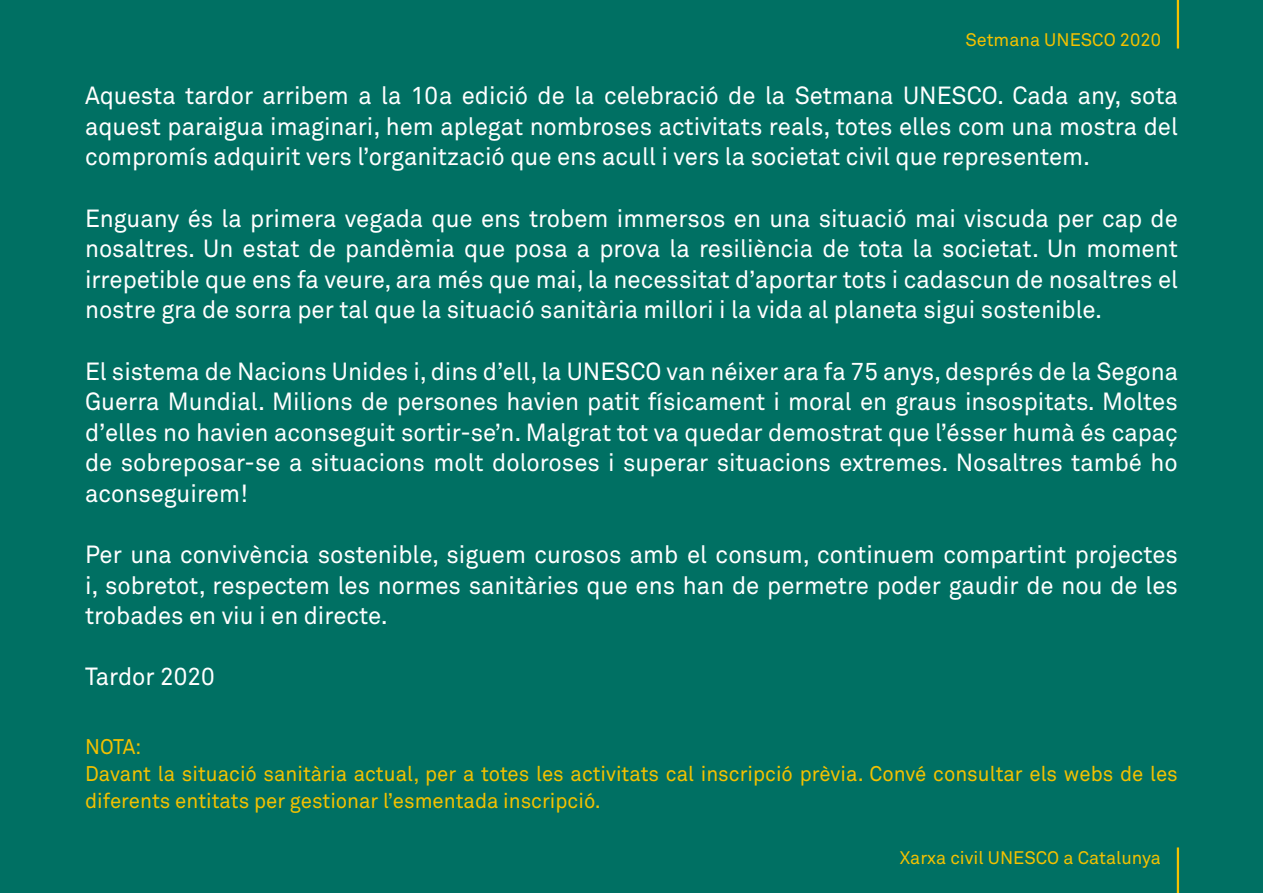
<style>
.page{position:relative;width:1263px;height:893px;background:#007063}
.page>*{position:absolute;margin:0;border:0;box-sizing:border-box;transform-origin:0 0}
.t1{font:24.6px/30.6px "Akkurat Std";color:#fff;text-align:justify}
.t2{font:21px/27px "Akkurat Std";color:#f4c100}
.t3{font:18px "Akkurat Std";color:#f4c100}
</style>
<div class="page">
<hr style="left:1177px;top:0;width:2px;height:49px;background:#f4c100">
<hr style="left:1177px;top:847px;width:2px;height:46px;background:#f4c100">
<p class="t3" style="left:965px;top:30px;width:197px">Setmana UNESCO 2020</p>
<p class="t1" style="left:85px;top:81px;width:1094px">Aquesta tardor arribem a la 10a edició de la celebració de la Setmana UNESCO. Cada any, sota aquest paraigua imaginari, hem aplegat nombroses activitats reals, totes elles com una mostra del compromís adquirit vers l’organització que ens acull i vers la societat civil que representem.</p>
<p class="t1" style="left:85px;top:203px;width:1094px">Enguany és la primera vegada que ens trobem immersos en una situació mai viscuda per cap de nosaltres. Un estat de pandèmia que posa a prova la resiliència de tota la societat. Un moment irrepetible que ens fa veure, ara més que mai, la necessitat d’aportar tots i cadascun de nosaltres el nostre gra de sorra per tal que la situació sanitària millori i la vida al planeta sigui sostenible.</p>
<p class="t1" style="left:85px;top:356px;width:1094px">El sistema de Nacions Unides i, dins d’ell, la UNESCO van néixer ara fa 75 anys, després de la Segona Guerra Mundial. Milions de persones havien patit físicament i moral en graus insospitats. Moltes d’elles no havien aconseguit sortir-se’n. Malgrat tot va quedar demostrat que l’ésser humà és capaç de sobreposar-se a situacions molt doloroses i superar situacions extremes. Nosaltres també ho aconseguirem!</p>
<p class="t1" style="left:85px;top:539px;width:1094px">Per una convivència sostenible, siguem curosos amb el consum, continuem compartint projectes i, sobretot, respectem les normes sanitàries que ens han de permetre poder gaudir de nou de les trobades en viu i en directe.</p>
<p class="t1" style="left:85px;top:662px;width:131px">Tardor 2020</p>
<p class="t2" style="left:85px;top:733px;width:1094px">NOTA:<br>Davant la situació sanitària actual, per a totes les activitats cal inscripció prèvia. Convé consultar els webs de les diferents entitats per gestionar l’esmentada inscripció.</p>
<p class="t3" style="left:900px;top:847px;width:262px">Xarxa civil UNESCO a Catalunya</p>
</div>
